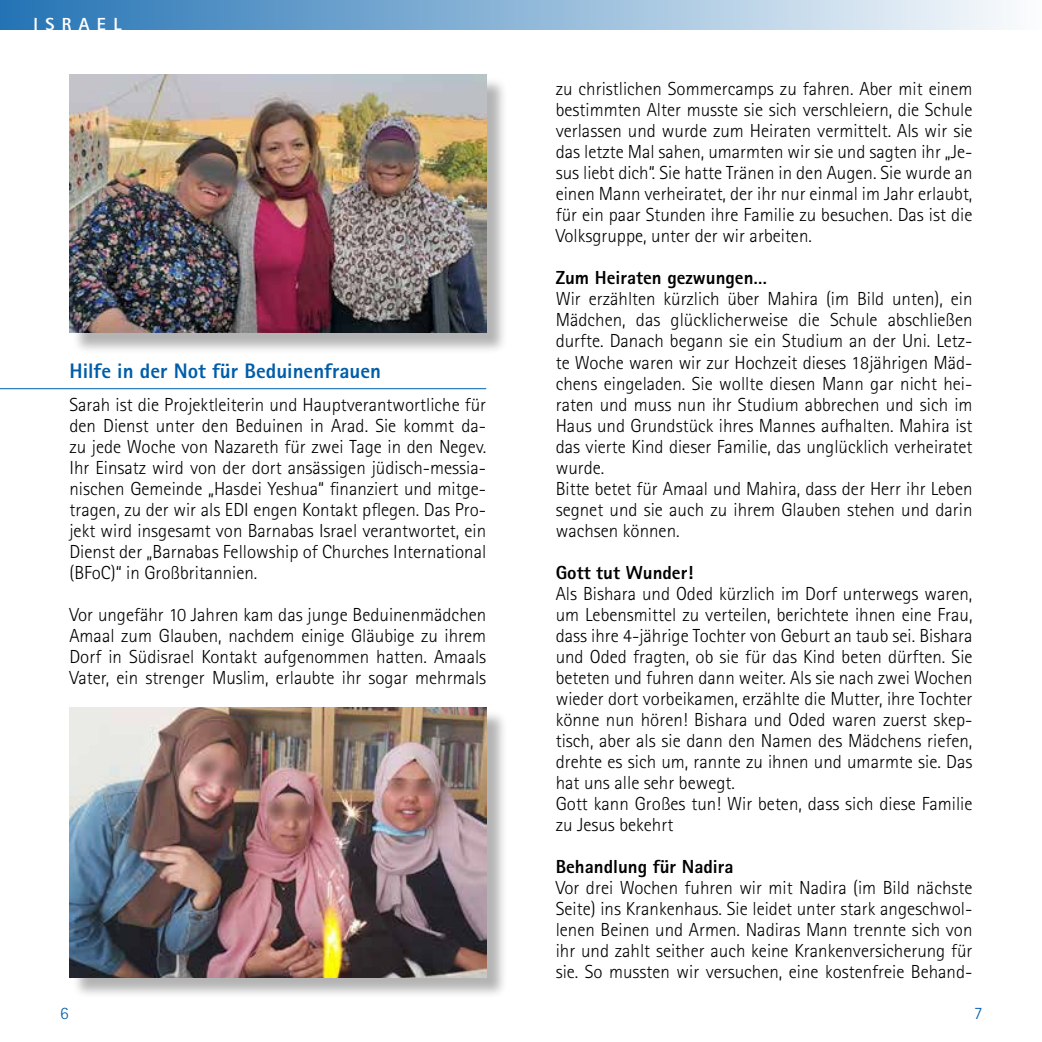
<style>
.page{position:relative;width:1042px;height:1042px;background:#fff}
.page>*{position:absolute;margin:0;border:0;box-sizing:border-box;transform-origin:0 0}
.t1{font:800 21px "Agfa Rotis Sans Serif";color:#005da9}
.t2{font:300 18.9px/21px "Agfa Rotis Sans Serif";color:#000;text-align:justify}
.t3{font:800 18.9px "Agfa Rotis Sans Serif";color:#000}
.t4{font:800 17.5px "Agfa Rotis Sans Serif";letter-spacing:.42em;color:#fff}
.t5{font:300 17.5px "Agfa Rotis Sans Serif";color:#005da9}
</style>
<div class="page">
<div style="left:0;top:0;width:1042px;height:30px;background:linear-gradient(to right,#2473b4,#fbfcfd)"></div>
<div style="left:72px;top:77px;width:436px;height:278px;background:#000;opacity:.3"></div>
<img style="left:69px;top:74px;width:417px;height:259px">
<div style="left:72px;top:710px;width:436px;height:289px;background:#000;opacity:.3"></div>
<img style="left:69px;top:707px;width:417px;height:270px">
<hr style="left:0;top:388px;width:486px;height:1px;background:#005da9">
<p class="t4" style="left:33px;top:13px;width:89px">ISRAEL</p>
<p class="t1" style="left:69px;top:357px;width:313px">Hilfe in der Not für Beduinenfrauen</p>
<p class="t2" style="left:69px;top:394px;width:418px">Sarah ist die Projektleiterin und Hauptverantwortliche für den Dienst unter den Beduinen in Arad. Sie kommt da&shy;zu jede Woche von Nazareth für zwei Tage in den Negev.<br>Ihr Einsatz wird von der dort ansässigen jüdisch-messia&shy;nischen Gemeinde „Hasdei Yeshua“ finanziert und mitge&shy;tragen, zu der wir als EDI engen Kontakt pflegen. Das Pro&shy;jekt wird insgesamt von Barnabas Israel verantwortet, ein Dienst der „Barnabas Fellowship of Churches International (BFoC)“ in Großbritannien.</p>
<p class="t2" style="left:69px;top:604px;width:418px">Vor ungefähr 10 Jahren kam das junge Beduinenmädchen Amaal zum Glauben, nachdem einige Gläubige zu ihrem Dorf in Südisrael Kontakt aufgenommen hatten. Amaals Vater, ein strenger Muslim, erlaubte ihr sogar mehrmals</p>
<p class="t2" style="left:556px;top:79px;width:418px">zu christlichen Sommercamps zu fahren. Aber mit einem bestimmten Alter musste sie sich verschleiern, die Schule verlassen und wurde zum Heiraten vermittelt. Als wir sie das letzte Mal sahen, umarmten wir sie und sagten ihr „Je&shy;sus liebt dich“. Sie hatte Tränen in den Augen. Sie wurde an einen Mann verheiratet, der ihr nur einmal im Jahr erlaubt, für ein paar Stunden ihre Familie zu besuchen. Das ist die Volksgruppe, unter der wir arbeiten.</p>
<p class="t3" style="left:556px;top:266px;width:213px">Zum Heiraten gezwungen…</p>
<p class="t2" style="left:556px;top:289px;width:418px;text-align:left">Wir erzählten kürzlich über Mahira (im Bild unten), ein Mädchen, das glücklicherweise die Schule abschließen durfte. Danach begann sie ein Studium an der Uni. Letz&shy;te Woche waren wir zur Hochzeit dieses 18jährigen Mäd&shy;chens eingeladen. Sie wollte diesen Mann gar nicht hei&shy;raten und muss nun ihr Studium abbrechen und sich im Haus und Grundstück ihres Mannes aufhalten. Mahira ist das vierte Kind dieser Familie, das unglücklich verheiratet wurde.<br>Bitte betet für Amaal und Mahira, dass der Herr ihr Leben segnet und sie auch zu ihrem Glauben stehen und darin wachsen können.</p>
<p class="t3" style="left:556px;top:560px;width:139px">Gott tut Wunder!</p>
<p class="t2" style="left:556px;top:583px;width:418px;text-align:left">Als Bishara und Oded kürzlich im Dorf unterwegs waren, um Lebensmittel zu verteilen, berichtete ihnen eine Frau, dass ihre 4-jährige Tochter von Geburt an taub sei. Bishara und Oded fragten, ob sie für das Kind beten dürften. Sie beteten und fuhren dann weiter. Als sie nach zwei Wochen wieder dort vorbeikamen, erzählte die Mutter, ihre Tochter könne nun hören! Bishara und Oded waren zuerst skep&shy;tisch, aber als sie dann den Namen des Mädchens riefen, drehte es sich um, rannte zu ihnen und umarmte sie. Das hat uns alle sehr bewegt.<br>Gott kann Großes tun! Wir beten, dass sich diese Familie zu Jesus bekehrt</p>
<p class="t3" style="left:556px;top:854px;width:179px">Behandlung für Nadira</p>
<p class="t2" style="left:556px;top:877px;width:418px">Vor drei Wochen fuhren wir mit Nadira (im Bild nächste Seite) ins Krankenhaus. Sie leidet unter stark angeschwol&shy;lenen Beinen und Armen. Nadiras Mann trennte sich von ihr und zahlt seither auch keine Krankenversicherung für sie. So mussten wir versuchen, eine kostenfreie Behand-</p>
<p class="t5" style="left:60px;top:1003px;width:10px">6</p>
<p class="t5" style="left:974px;top:1003px;width:10px">7</p>
</div>
